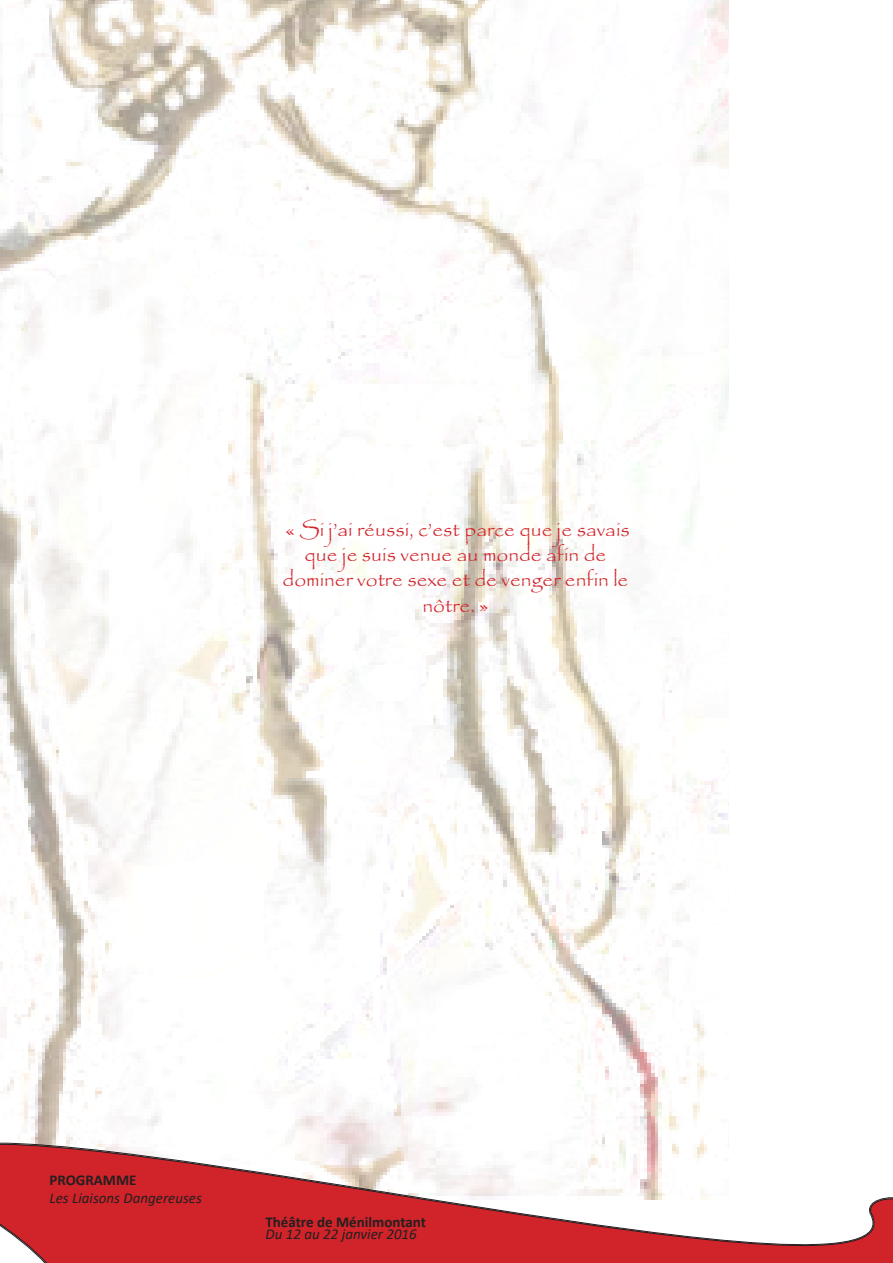
<style>
.page{position:relative;width:893px;height:1263px;background:#fff}
.page>*{position:absolute;margin:0;border:0;box-sizing:border-box;transform-origin:0 0}
.t1{font:21px/25.2px "Papyrus";color:#d1232a;text-align:center}
.t2{font:italic 15px "Calibri";color:#231f20}
.t3{font:700 15px "Calibri";color:#231f20}
</style>
<div class="page">
<img style="left:0;top:0;width:729px;height:1003px">
<svg style="left:0;top:1003px;width:707px;height:119px"></svg>
<svg style="left:0;top:1122px;width:893px;height:141px"></svg>
<p class="t1" style="left:283px;top:516px;width:349px">« Si j’ai réussi, c’est parce que je savais que je suis venue au monde afin de dominer votre sexe et de venger enfin le nôtre. »</p>
<p class="t3" style="left:49px;top:1169px;width:89px">PROGRAMME</p>
<p class="t2" style="left:49px;top:1187px;width:154px">Les Liaisons Dangereuses</p>
<p class="t3" style="left:265px;top:1211px;width:162px">Théâtre de Ménilmontant</p>
<p class="t2" style="left:265px;top:1223px;width:153px">Du 12 au 22 janvier 2016</p>
</div>
